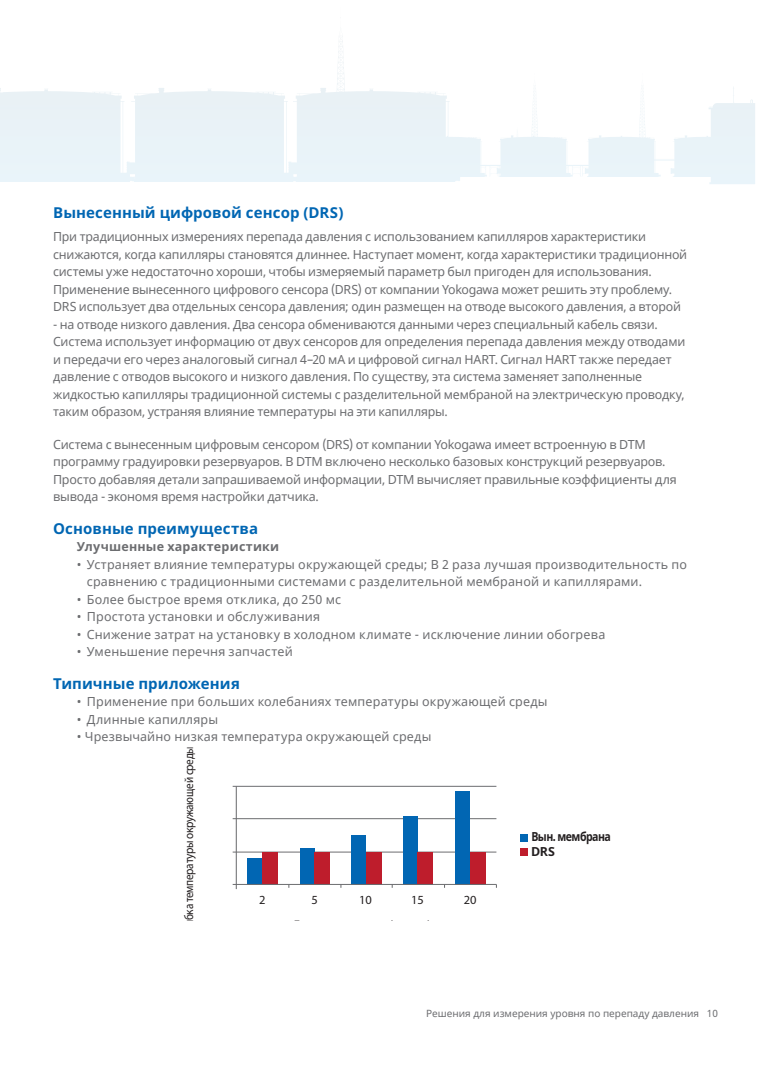
<style>
.page{position:relative;width:780px;height:1088px;background:#fff}
.page>*{position:absolute;margin:0;border:0;box-sizing:border-box;transform-origin:0 0}
.t1{font:700 15px "Noto Sans";letter-spacing:.005em;color:#0166b3}
.t2{font:12.5px/17.5px "Noto Sans";letter-spacing:-.015em;color:#6c6d70}
.t3{font:12.5px/17.5px "Noto Sans";letter-spacing:.015em;color:#6c6d70}
.t4{font:700 12.5px "Noto Sans";letter-spacing:.02em;color:#6c6d70}
.t5{font:12.5px "Noto Sans";letter-spacing:.01em;color:#6c6d70}
.t6{font:12.38px "Noto Sans";letter-spacing:-.025em;color:#231f20;scale:.9 1}
.t7{font:700 12.38px/15.1px "Noto Sans";letter-spacing:-.05em;color:#231f20;scale:.85 1}
.t8{font:12.38px "Noto Sans";letter-spacing:-.025em;color:#231f20}
.t9{font:10px "Noto Sans";color:#6c6d70}
</style>
<div class="page">
<svg style="left:207px;top:43px;width:134px;height:130px"></svg>
<hr style="left:233px;top:786px;width:263px;height:1px;background:#6c6d70">
<hr style="left:233px;top:818px;width:263px;height:1px;background:#6c6d70">
<hr style="left:233px;top:851px;width:263px;height:1px;background:#6c6d70">
<hr style="left:236px;top:786px;width:1px;height:103px;background:#6c6d70">
<div style="left:248px;top:858px;width:14px;height:26px;background:#0166b3"></div>
<div style="left:300px;top:848px;width:14px;height:36px;background:#0166b3"></div>
<div style="left:352px;top:834px;width:14px;height:50px;background:#0166b3"></div>
<div style="left:403px;top:816px;width:15px;height:68px;background:#0166b3"></div>
<div style="left:456px;top:791px;width:14px;height:93px;background:#0166b3"></div>
<div style="left:262px;top:852px;width:15px;height:32px;background:#be1d2c"></div>
<div style="left:314px;top:852px;width:15px;height:32px;background:#be1d2c"></div>
<div style="left:366px;top:852px;width:15px;height:32px;background:#be1d2c"></div>
<div style="left:417px;top:852px;width:16px;height:32px;background:#be1d2c"></div>
<div style="left:470px;top:852px;width:15px;height:32px;background:#be1d2c"></div>
<div style="left:520px;top:834px;width:7px;height:7px;background:#0166b3"></div>
<div style="left:520px;top:848px;width:7px;height:7px;background:#be1d2c"></div>
<hr style="left:233px;top:884px;width:263px;height:1px;background:#6c6d70">
<p class="t1" style="left:53px;top:202px;width:292px">Вынесенный цифровой сенсор (DRS)</p>
<p class="t2" style="left:53px;top:228px;width:635px">При традиционных измерениях перепада давления с использованием капилляров характеристики снижаются, когда капилляры становятся длиннее. Наступает момент, когда характеристики традиционной системы уже недостаточно хороши, чтобы измеряемый параметр был пригоден для использования.<br>Применение вынесенного цифрового сенсора (DRS) от компании Yokogawa может решить эту проблему.<br>DRS использует два отдельных сенсора давления; один размещен на отводе высокого давления, а второй</p>
<p class="t2" style="left:53px;top:315px;width:633px">- на отводе низкого давления. Два сенсора обмениваются данными через специальный кабель связи.<br>Система использует информацию от двух сенсоров для определения перепада давления между отводами и передачи его через аналоговый сигнал 4–20 мА и цифровой сигнал HART. Сигнал HART также передает давление с отводов высокого и низкого давления. По существу, эта система заменяет заполненные жидкостью капилляры традиционной системы с разделительной мембраной на электрическую проводку, таким образом, устраняя влияние температуры на эти капилляры.</p>
<p class="t2" style="left:53px;top:435px;width:625px">Система с вынесенным цифровым сенсором (DRS) от компании Yokogawa имеет встроенную в DTM программу градуировки резервуаров. В DTM включено несколько базовых конструкций резервуаров.<br>Просто добавляя детали запрашиваемой информации, DTM вычисляет правильные коэффициенты для вывода - экономя время настройки датчика.</p>
<p class="t1" style="left:53px;top:518px;width:206px">Основные преимущества</p>
<p class="t4" style="left:77px;top:538px;width:204px">Улучшенные характеристики</p>
<p class="t3" style="left:87px;top:555px;width:601px;text-indent:-10px">• Устраняет влияние температуры окружающей среды; В 2 раза лучшая производительность по сравнению с традиционными системами с разделительной мембраной и капиллярами.</p>
<p class="t3" style="left:77px;top:590px;width:266px">• Более быстрое время отклика, до 250 мс</p>
<p class="t3" style="left:77px;top:608px;width:245px">• Простота установки и обслуживания</p>
<p class="t3" style="left:77px;top:625px;width:530px">• Снижение затрат на установку в холодном климате - исключение линии обогрева</p>
<p class="t3" style="left:77px;top:643px;width:217px">• Уменьшение перечня запчастей</p>
<p class="t1" style="left:53px;top:673px;width:188px">Типичные приложения</p>
<p class="t3" style="left:77px;top:693px;width:472px">• Применение при больших колебаниях температуры окружающей среды</p>
<p class="t5" style="left:77px;top:711px;width:143px">• Длинные капилляры</p>
<p class="t3" style="left:77px;top:728px;width:356px">• Чрезвычайно низкая температура окружающей среды</p>
<p class="t6" style="left:181px;top:941px;width:218px;rotate:-90deg">Ошибка температуры окружающей среды</p>
<p class="t8" style="left:259px;top:892px;width:8px">2</p>
<p class="t8" style="left:311px;top:892px;width:8px">5</p>
<p class="t8" style="left:359px;top:892px;width:14px">10</p>
<p class="t8" style="left:411px;top:892px;width:14px">15</p>
<p class="t8" style="left:463px;top:892px;width:14px">20</p>
<p class="t7" style="left:531px;top:829px;width:95px">Вын. мембрана<br>DRS</p>
<p class="t9" style="left:426px;top:1007px;width:293px">Решения для измерения уровня по перепаду давления 10</p>
</div>
